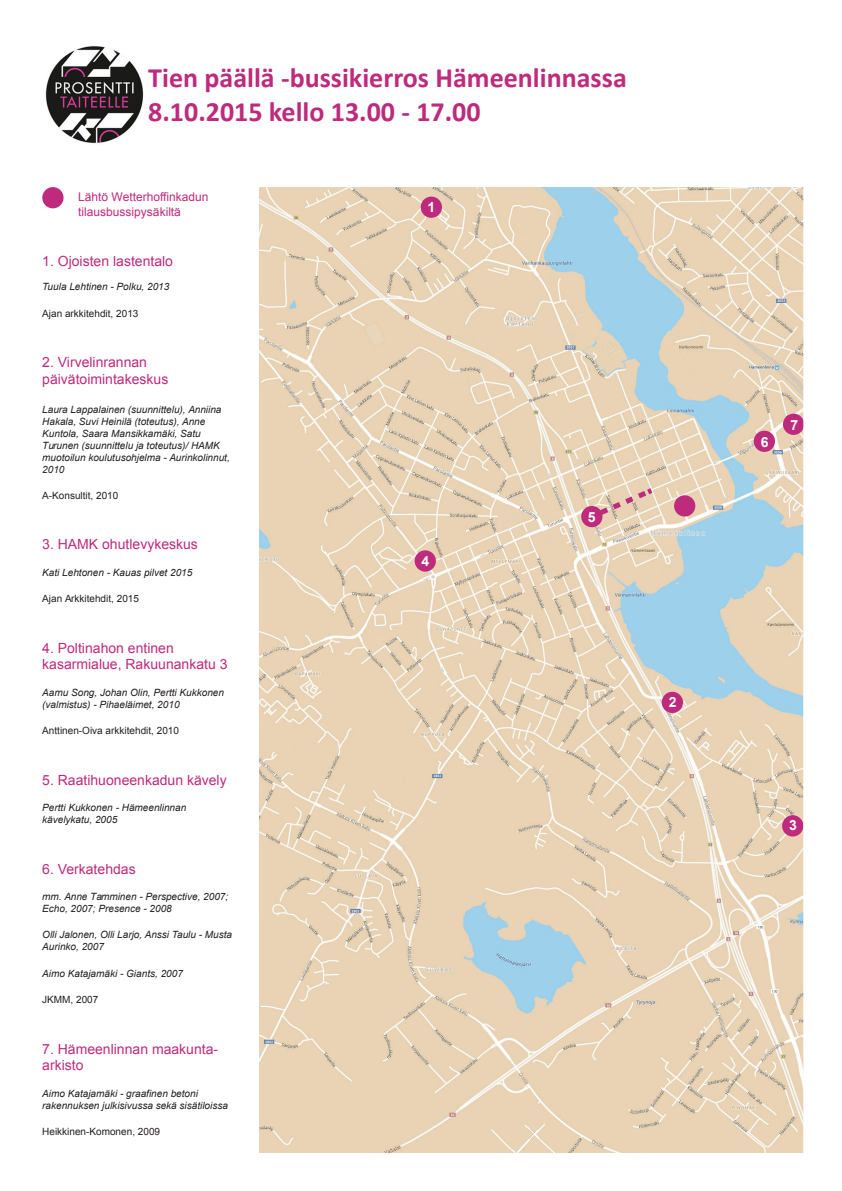
<style>
.page{position:relative;width:842px;height:1191px;background:#fff}
.page>*{position:absolute;margin:0;border:0;box-sizing:border-box;transform-origin:0 0}
.t1{font:700 28px/33.6px "Calibri";color:#be2a7c}
.t2{font:14px/16.8px "Arial";color:#be2a7c}
.t3{font:700 14px "Arial";color:#fff}
.t4{font:12px/14.4px "Arial";color:#be2a7c}
.t5{font:italic 10px/12px "Arial";color:#231f20}
.t6{font:10px "Arial";color:#231f20}
</style>
<div class="page">
<img style="left:259px;top:187px;width:544px;height:965px">
<div style="left:42px;top:187px;width:22px;height:21px;background:#be2a7c;border-radius:50%"></div>
<div style="left:421px;top:197px;width:21px;height:21px;background:#be2a7c;border-radius:50%"></div>
<div style="left:415px;top:550px;width:21px;height:21px;background:#be2a7c;border-radius:50%"></div>
<div style="left:662px;top:692px;width:21px;height:21px;background:#be2a7c;border-radius:50%"></div>
<div style="left:782px;top:815px;width:21px;height:21px;background:#be2a7c;border-radius:50%"></div>
<div style="left:754px;top:431px;width:21px;height:21px;background:#be2a7c;border-radius:50%"></div>
<div style="left:783px;top:414px;width:21px;height:21px;background:#be2a7c;border-radius:50%"></div>
<svg style="left:585px;top:484px;width:73px;height:39px;background:#e5cab6"></svg>
<div style="left:581px;top:506px;width:21px;height:21px;background:#be2a7c;border-radius:50%"></div>
<div style="left:674px;top:495px;width:21px;height:21px;background:#be2a7c;border-radius:50%"></div>
<img style="left:45px;top:46px;width:99px;height:98px">
<div style="left:803px;top:186px;width:14px;height:972px;background:#fff;border:1px solid #fff"></div>
<svg style="left:515px;top:1121px;width:26px;height:32px"></svg>
<h1 class="t1" style="left:148px;top:61px;width:480px">Tien päällä -bussikierros Hämeenlinnassa<br>8.10.2015 kello 13.00 - 17.00</h1>
<p class="t4" style="left:78px;top:190px;width:132px">Lähtö Wetterhoffinkadun tilausbussipysäkiltä</p>
<h2 class="t2" style="left:42px;top:253px;width:132px">1. Ojoisten lastentalo</h2>
<p class="t5" style="left:42px;top:281px;width:129px">Tuula Lehtinen - Polku, 2013</p>
<p class="t6" style="left:42px;top:306px;width:98px">Ajan arkkitehdit, 2013</p>
<h2 class="t2" style="left:42px;top:354px;width:128px">2. Virvelinrannan päivätoimintakeskus</h2>
<p class="t5" style="left:42px;top:403px;width:189px">Laura Lappalainen (suunnittelu), Anniina Hakala, Suvi Heinilä (toteutus), Anne Kuntola, Saara Mansikkamäki, Satu Turunen (suunnittelu ja toteutus)/ HAMK muotoilun koulutusohjelma - Aurinkolinnut, 2010</p>
<p class="t6" style="left:42px;top:489px;width:78px">A-Konsultit, 2010</p>
<h2 class="t2" style="left:42px;top:536px;width:157px">3. HAMK ohutlevykeskus</h2>
<p class="t5" style="left:42px;top:566px;width:152px">Kati Lehtonen - Kauas pilvet 2015</p>
<p class="t6" style="left:42px;top:592px;width:98px">Ajan Arkkitehdit, 2015</p>
<h2 class="t2" style="left:42px;top:639px;width:187px">4. Poltinahon entinen kasarmialue, Rakuunankatu 3</h2>
<p class="t5" style="left:42px;top:686px;width:183px">Aamu Song, Johan Olin, Pertti Kukkonen (valmistus) - Pihaeläimet, 2010</p>
<p class="t6" style="left:42px;top:724px;width:138px">Anttinen-Oiva arkkitehdit, 2010</p>
<h2 class="t2" style="left:42px;top:771px;width:186px">5. Raatihuoneenkadun kävely</h2>
<p class="t5" style="left:42px;top:801px;width:145px">Pertti Kukkonen - Hämeenlinnan kävelykatu, 2005</p>
<h2 class="t2" style="left:42px;top:860px;width:95px">6. Verkatehdas</h2>
<p class="t5" style="left:42px;top:890px;width:187px">mm. Anne Tamminen - Perspective, 2007;<br>Echo, 2007; Presence - 2008</p>
<p class="t5" style="left:42px;top:929px;width:191px">Olli Jalonen, Olli Larjo, Anssi Taulu - Musta<br>Aurinko, 2007</p>
<p class="t5" style="left:42px;top:967px;width:142px">Aimo Katajamäki - Giants, 2007</p>
<p class="t6" style="left:42px;top:993px;width:58px">JKMM, 2007</p>
<h2 class="t2" style="left:42px;top:1040px;width:177px">7. Hämeenlinnan maakunta&shy;arkisto</h2>
<p class="t5" style="left:42px;top:1087px;width:187px">Aimo Katajamäki - graafinen betoni rakennuksen julkisivussa sekä sisätiloissa</p>
<p class="t6" style="left:42px;top:1125px;width:119px">Heikkinen-Komonen, 2009</p>
<h2 class="t3" style="left:427px;top:198px;width:9px">1</h2>
<h2 class="t3" style="left:422px;top:552px;width:9px">4</h2>
<h2 class="t3" style="left:588px;top:507px;width:9px">5</h2>
<h2 class="t3" style="left:669px;top:693px;width:9px">2</h2>
<h2 class="t3" style="left:761px;top:432px;width:9px">6</h2>
<h2 class="t3" style="left:790px;top:416px;width:9px">7</h2>
<h2 class="t3" style="left:789px;top:816px;width:9px">3</h2>
</div>
